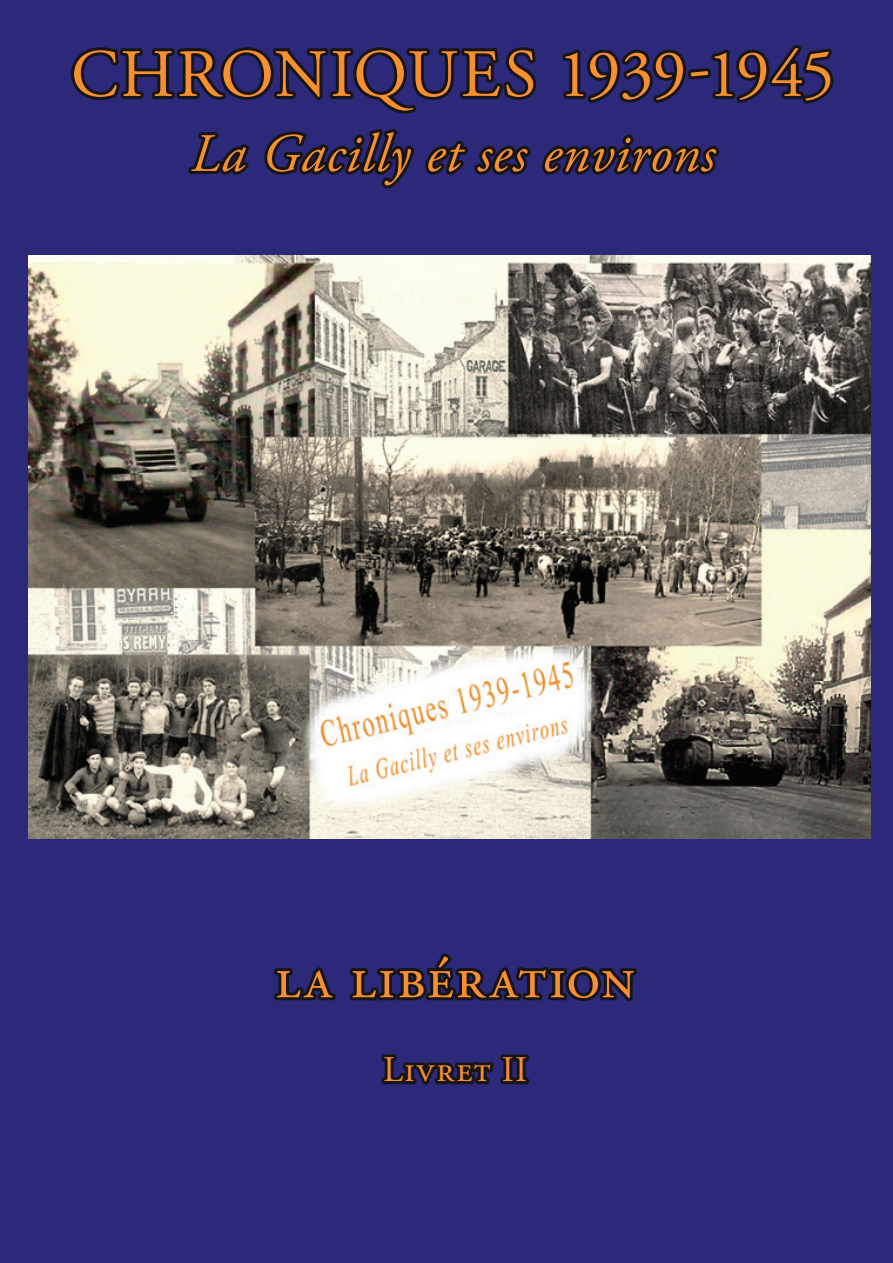
<style>
.page{position:relative;width:893px;height:1263px;background:#2c297a}
.page>*{position:absolute;margin:0;border:0;box-sizing:border-box;transform-origin:0 0}
.t1{font:67.5px "Adobe Garamond Pro";letter-spacing:.005em;color:#f6902f}
.t2{font:60px "Adobe Garamond Pro";letter-spacing:.03em;color:#f6902f}
.t3{font:italic 54px "Adobe Garamond Pro";letter-spacing:.02em;color:#f6902f}
.t4{font:36px "Adobe Garamond Pro";letter-spacing:.06em;color:#f6902f}
</style>
<div class="page">
<div style="left:0;top:13px;width:893px;height:194px;background:#2c297a"></div>
<svg style="left:71px;top:47px;width:466px;height:67px"></svg>
<svg style="left:562px;top:45px;width:272px;height:59px"></svg>
<svg style="left:188px;top:132px;width:62px;height:43px"></svg>
<svg style="left:264px;top:129px;width:456px;height:60px"></svg>
<div style="left:0;top:842px;width:893px;height:361px;background:#2c297a"></div>
<img style="left:29px;top:255px;width:841px;height:583px">
<p class="t1" style="left:71px;top:34px;width:765px">Chroniques 1939-1945</p>
<p class="t3" style="left:191px;top:121px;width:526px">La Gacilly et ses environs</p>
<p class="t2" style="left:275px;top:942px;width:362px">la libération</p>
<p class="t4" style="left:383px;top:1048px;width:132px">Livret II</p>
</div>
